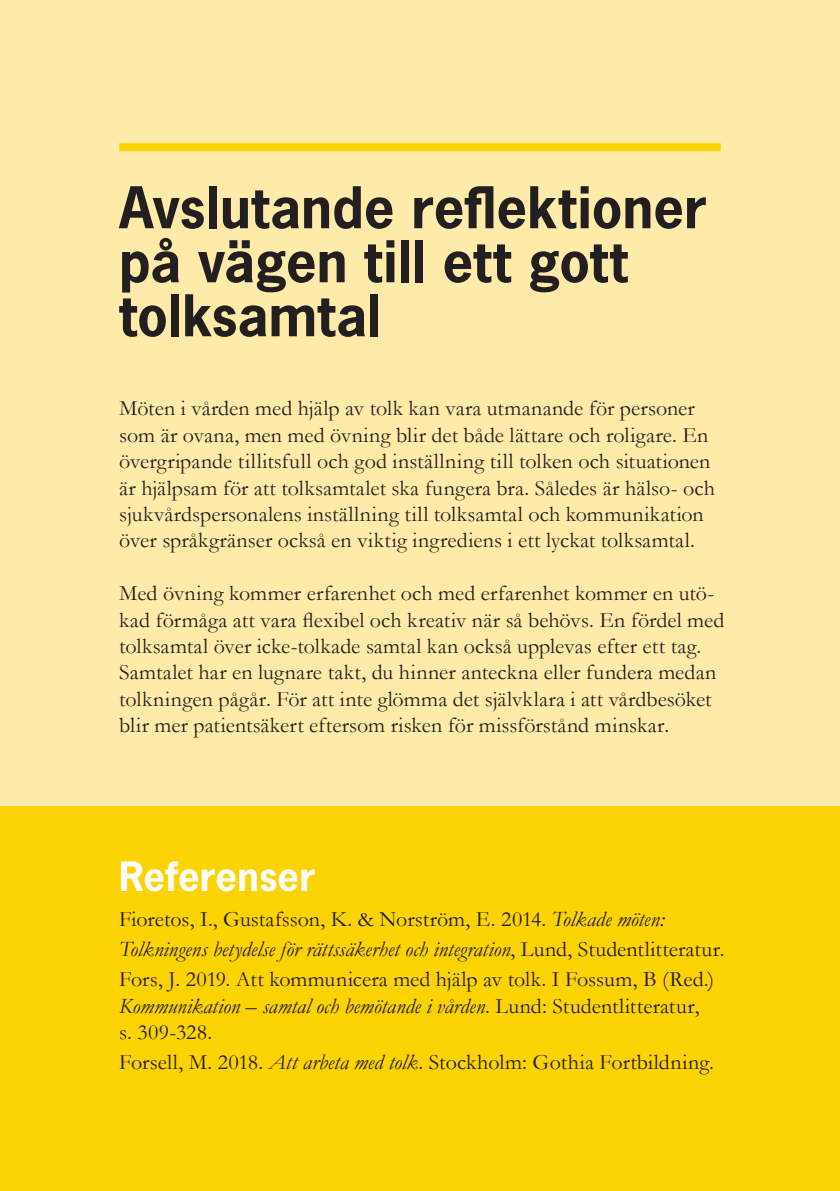
<style>
.page{position:relative;width:840px;height:1191px;background:#fff}
.page>*{position:absolute;margin:0;border:0;box-sizing:border-box;transform-origin:0 0}
.t1{font:700 54px/54px "News Gothic Std";letter-spacing:.005em;color:#231f20}
.t2{font:700 38px "News Gothic Std";letter-spacing:.005em;color:#fff}
.t3{font:22px/26.4px "Garamond";letter-spacing:.005em;color:#231f20}
.t4{font:italic 22px/26.4px "Garamond";color:#231f20}
.s1{font-style:italic}
.s2{font-style:normal}
</style>
<div class="page">
<div style="left:0;top:0;width:839px;height:1191px;background:#ffeba9"></div>
<div style="left:0;top:806px;width:839px;height:385px;background:#fed304"></div>
<div style="left:119px;top:143px;width:601px;height:8px;background:#fed304"></div>
<h2 class="t1" style="left:119px;top:180px;width:588px">Avslutande reflektioner på vägen till ett gott tolksamtal</h2>
<p class="t3" style="left:119px;top:395px;width:597px">Möten i vården med hjälp av tolk kan vara utmanande för personer som är ovana, men med övning blir det både lättare och roligare. En övergripande tillitsfull och god inställning till tolken och situationen är hjälpsam för att tolksamtalet ska fungera bra. Således är hälso- och sjukvårdspersonalens inställning till tolksamtal och kommunikation över språkgränser också en viktig ingrediens i ett lyckat tolksamtal.</p>
<p class="t3" style="left:119px;top:579px;width:606px">Med övning kommer erfarenhet och med erfarenhet kommer en utö&shy;kad förmåga att vara flexibel och kreativ när så behövs. En fördel med tolksamtal över icke-tolkade samtal kan också upplevas efter ett tag.<br>Samtalet har en lugnare takt, du hinner anteckna eller fundera medan tolkningen pågår. För att inte glömma det självklara i att vårdbesöket blir mer patientsäkert eftersom risken för missförstånd minskar.</p>
<h2 class="t2" style="left:119px;top:851px;width:197px">Referenser</h2>
<p class="t3" style="left:119px;top:904px;width:606px;line-height:30px">Fioretos, I., Gustafsson, K. &amp; Norström, E. 2014. <span class="s1">Tolkade möten:<br>Tolkningens betydelse för rättssäkerhet och integration</span>, Lund, Studentlitteratur.<br>Fors, J. 2019. Att kommunicera med hjälp av tolk. I Fossum, B (Red.)</p>
<p class="t4" style="left:119px;top:992px;width:581px">Kommunikation – samtal och bemötande i vården<span class="s2">. Lund: Studentlitteratur, s. 309-328.</span></p>
<p class="t3" style="left:119px;top:1048px;width:595px">Forsell, M. 2018. <span class="s1">Att arbeta med tolk</span>. Stockholm: Gothia Fortbildning.</p>
</div>
